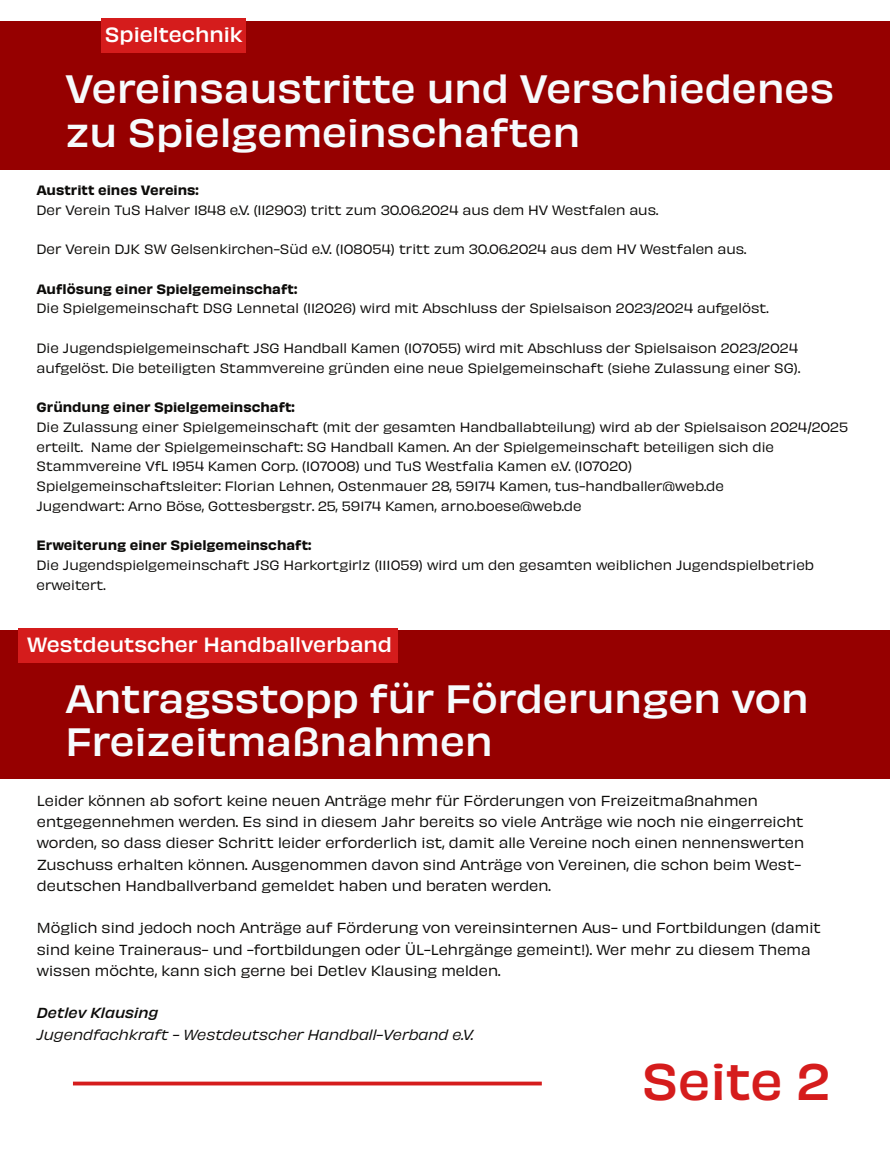
<style>
.page{position:relative;width:890px;height:1152px;background:#fff}
.page>*{position:absolute;margin:0;border:0;box-sizing:border-box;transform-origin:0 0}
.t1{font:500 47.6px "Obviously";color:#d51c1c}
.t2{font:500 36.8px/43.6px "Obviously";color:#f6fbfd}
.t3{font:500 19.2px "Obviously";color:#fff}
.t4{font:13.6px/21.2px "Obviously";color:#0d0c0a}
.t5{font:italic 13.6px "Obviously";color:#0d0c0a}
.t6{font:italic 500 13.6px "Obviously";color:#0d0c0a}
.t7{font:12.8px/19.6px "Obviously";color:#0d0c0a}
.t8{font:12.8px "Obviously Semi";color:#0d0c0a}
</style>
<div class="page">
<hr style="left:73px;top:1082px;width:469px;height:3px;background:#d51c1c">
<div style="left:0;top:21px;width:890px;height:148px;background:#960000"></div>
<div style="left:102px;top:18px;width:144px;height:35px;background:#d51c1c"></div>
<div style="left:0;top:631px;width:890px;height:148px;background:#960000"></div>
<div style="left:18px;top:628px;width:380px;height:34px;background:#d51c1c"></div>
<h3 class="t3" style="left:105px;top:20px;width:139px">Spieltechnik</h3>
<h2 class="t2" style="left:65px;top:64px;width:770px">Vereinsaustritte und Verschiedenes zu Spielgemeinschaften</h2>
<p class="t8" style="left:36px;top:180px;width:164px">Austritt eines Vereins:</p>
<p class="t7" style="left:36px;top:199px;width:623px">Der Verein TuS Halver 1848 e.V. (112903) tritt zum 30.06.2024 aus dem HV Westfalen aus.</p>
<p class="t7" style="left:36px;top:238px;width:711px">Der Verein DJK SW Gelsenkirchen-Süd e.V. (108054) tritt zum 30.06.2024 aus dem HV Westfalen aus.</p>
<p class="t8" style="left:36px;top:278px;width:262px">Auflösung einer Spielgemeinschaft:</p>
<p class="t7" style="left:36px;top:298px;width:734px">Die Spielgemeinschaft DSG Lennetal (112026) wird mit Abschluss der Spielsaison 2023/2024 aufgelöst.</p>
<p class="t7" style="left:36px;top:337px;width:765px">Die Jugendspielgemeinschaft JSG Handball Kamen (107055) wird mit Abschluss der Spielsaison 2023/2024 aufgelöst. Die beteiligten Stammvereine gründen eine neue Spielgemeinschaft (siehe Zulassung einer SG).</p>
<p class="t8" style="left:36px;top:397px;width:260px">Gründung einer Spielgemeinschaft:</p>
<p class="t7" style="left:36px;top:416px;width:813px">Die Zulassung einer Spielgemeinschaft (mit der gesamten Handballabteilung) wird ab der Spielsaison 2024/2025 erteilt. Name der Spielgemeinschaft: SG Handball Kamen. An der Spielgemeinschaft beteiligen sich die Stammvereine VfL 1954 Kamen Corp. (107008) und TuS Westfalia Kamen e.V. (107020)<br>Spielgemeinschaftsleiter: Florian Lehnen, Ostenmauer 28, 59174 Kamen, tus-handballer@web.de<br>Jugendwart: Arno Böse, Gottesbergstr. 25, 59174 Kamen, arno.boese@web.de</p>
<p class="t8" style="left:36px;top:535px;width:277px">Erweiterung einer Spielgemeinschaft:</p>
<p class="t7" style="left:36px;top:554px;width:779px">Die Jugendspielgemeinschaft JSG Harkortgirlz (111059) wird um den gesamten weiblichen Jugendspielbetrieb erweitert.</p>
<h3 class="t3" style="left:27px;top:629px;width:366px">Westdeutscher Handballverband</h3>
<h3 class="t3" style="left:105px;top:629px;width:139px">Spieltechnik</h3>
<h2 class="t2" style="left:65px;top:674px;width:745px">Antragsstopp für Förderungen von<br>Freizeitmaßnahmen</h2>
<h2 class="t2" style="left:65px;top:674px;width:770px">Vereinsaustritte und V schiedenes zu Spielgemeinschaften</h2>
<p class="t4" style="left:37px;top:789px;width:769px">Leider können ab sofort keine neuen Anträge mehr für Förderungen von Freizeitmaßnahmen entgegennehmen werden. Es sind in diesem Jahr bereits so viele Anträge wie noch nie eingerreicht worden, so dass dieser Schritt leider erforderlich ist, damit alle Vereine noch einen nennenswerten Zuschuss erhalten können. Ausgenommen davon sind Anträge von Vereinen, die schon beim West&shy;deutschen Handballverband gemeldet haben und beraten werden.</p>
<p class="t4" style="left:37px;top:916px;width:785px">Möglich sind jedoch noch Anträge auf Förderung von vereinsinternen Aus- und Fortbildungen (damit sind keine Traineraus- und -fortbildungen oder ÜL-Lehrgänge gemeint!). Wer mehr zu diesem Thema wissen möchte, kann sich gerne bei Detlev Klausing melden.</p>
<p class="t6" style="left:37px;top:1002px;width:123px">Detlev Klausing</p>
<p class="t5" style="left:37px;top:1024px;width:438px">Jugendfachkraft - Westdeutscher Handball-Verband e.V.</p>
<h1 class="t1" style="left:642px;top:1044px;width:190px">Seite 2</h1>
</div>
